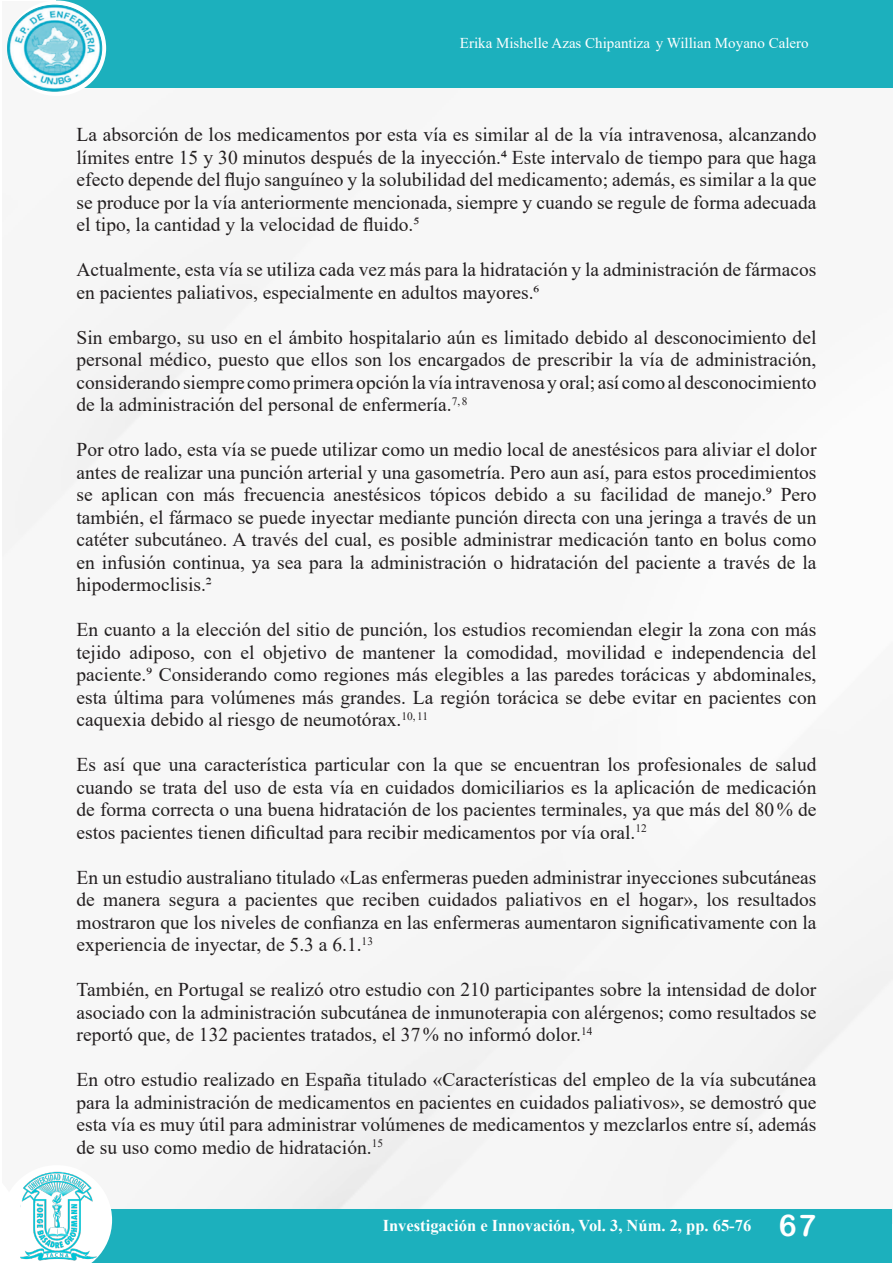
<style>
.page{position:relative;width:893px;height:1263px;background:#fff}
.page>*{position:absolute;margin:0;border:0;box-sizing:border-box;transform-origin:0 0}
.t1{font:19.5px/22.5px "Times New Roman";color:#231f20;text-align:justify}
.t2{font:700 16.5px "Times New Roman";color:#fff}
.t3{font:15px "Times New Roman";color:#fff}
.s1{font-family:"Arial Rounded MT Bold";font-weight:400;font-size:30px}
</style>
<div class="page">
<div style="left:57px;top:0;width:836px;height:88px;background:#1cb0bd"></div>
<div style="left:74px;top:1209px;width:818px;height:54px;background:#1cb0bd"></div>
<svg style="left:2px;top:1165px;width:110px;height:98px"></svg>
<div style="left:7px;top:0;width:99px;height:96px;background:#fff;border-radius:50%"></div>
<img style="left:8px;top:5px;width:94px;height:86px">
<p class="t3" style="left:460px;top:32px;width:350px">Erika Mishelle Azas Chipantiza y Willian Moyano Calero</p>
<p class="t1" style="left:77px;top:123px;width:741px">La absorción de los medicamentos por esta vía es similar al de la vía intravenosa, alcanzando límites entre 15 y 30 minutos después de la inyección.4 Este intervalo de tiempo para que haga efecto depende del flujo sanguíneo y la solubilidad del medicamento; además, es similar a la que se produce por la vía anteriormente mencionada, siempre y cuando se regule de forma adecuada el tipo, la cantidad y la velocidad de fluido.5</p>
<p class="t1" style="left:77px;top:258px;width:741px">Actualmente, esta vía se utiliza cada vez más para la hidratación y la administración de fármacos en pacientes paliativos, especialmente en adultos mayores.6</p>
<p class="t1" style="left:77px;top:325px;width:741px">Sin embargo, su uso en el ámbito hospitalario aún es limitado debido al desconocimiento del personal médico, puesto que ellos son los encargados de prescribir la vía de administración, considerando siempre como primera opción la vía intravenosa y oral; así como al desconocimiento de la administración del personal de enfermería.<sup>7,8</sup></p>
<p class="t1" style="left:77px;top:438px;width:741px">Por otro lado, esta vía se puede utilizar como un medio local de anestésicos para aliviar el dolor antes de realizar una punción arterial y una gasometría. Pero aun así, para estos procedimientos se aplican con más frecuencia anestésicos tópicos debido a su facilidad de manejo.9 Pero también, el fármaco se puede inyectar mediante punción directa con una jeringa a través de un catéter subcutáneo. A través del cual, es posible administrar medicación tanto en bolus como en infusión continua, ya sea para la administración o hidratación del paciente a través de la hipodermoclisis.2</p>
<p class="t1" style="left:77px;top:618px;width:741px">En cuanto a la elección del sitio de punción, los estudios recomiendan elegir la zona con más tejido adiposo, con el objetivo de mantener la comodidad, movilidad e independencia del paciente.9 Considerando como regiones más elegibles a las paredes torácicas y abdominales, esta última para volúmenes más grandes. La región torácica se debe evitar en pacientes con caquexia debido al riesgo de neumotórax.<sup>10,11</sup></p>
<p class="t1" style="left:77px;top:753px;width:741px">Es así que una característica particular con la que se encuentran los profesionales de salud cuando se trata del uso de esta vía en cuidados domiciliarios es la aplicación de medicación de forma correcta o una buena hidratación de los pacientes terminales, ya que más del 80% de estos pacientes tienen dificultad para recibir medicamentos por vía oral.<sup>12</sup></p>
<p class="t1" style="left:77px;top:865px;width:741px">En un estudio australiano titulado «Las enfermeras pueden administrar inyecciones subcutáneas de manera segura a pacientes que reciben cuidados paliativos en el hogar», los resultados mostraron que los niveles de confianza en las enfermeras aumentaron significativamente con la experiencia de inyectar, de 5.3 a 6.1.<sup>13</sup></p>
<p class="t1" style="left:77px;top:978px;width:741px">También, en Portugal se realizó otro estudio con 210 participantes sobre la intensidad de dolor asociado con la administración subcutánea de inmunoterapia con alérgenos; como resultados se reportó que, de 132 pacientes tratados, el 37% no informó dolor.<sup>14</sup></p>
<p class="t1" style="left:77px;top:1068px;width:741px">En otro estudio realizado en España titulado «Características del empleo de la vía subcutánea para la administración de medicamentos en pacientes en cuidados paliativos», se demostró que esta vía es muy útil para administrar volúmenes de medicamentos y mezclarlos entre sí, además de su uso como medio de hidratación.<sup>15</sup></p>
<p class="t2" style="left:383px;top:1214px;width:435px">Investigación e Innovación, Vol. 3, Núm. 2, pp. 65-76 <span class="s1">67</span></p>
</div>
